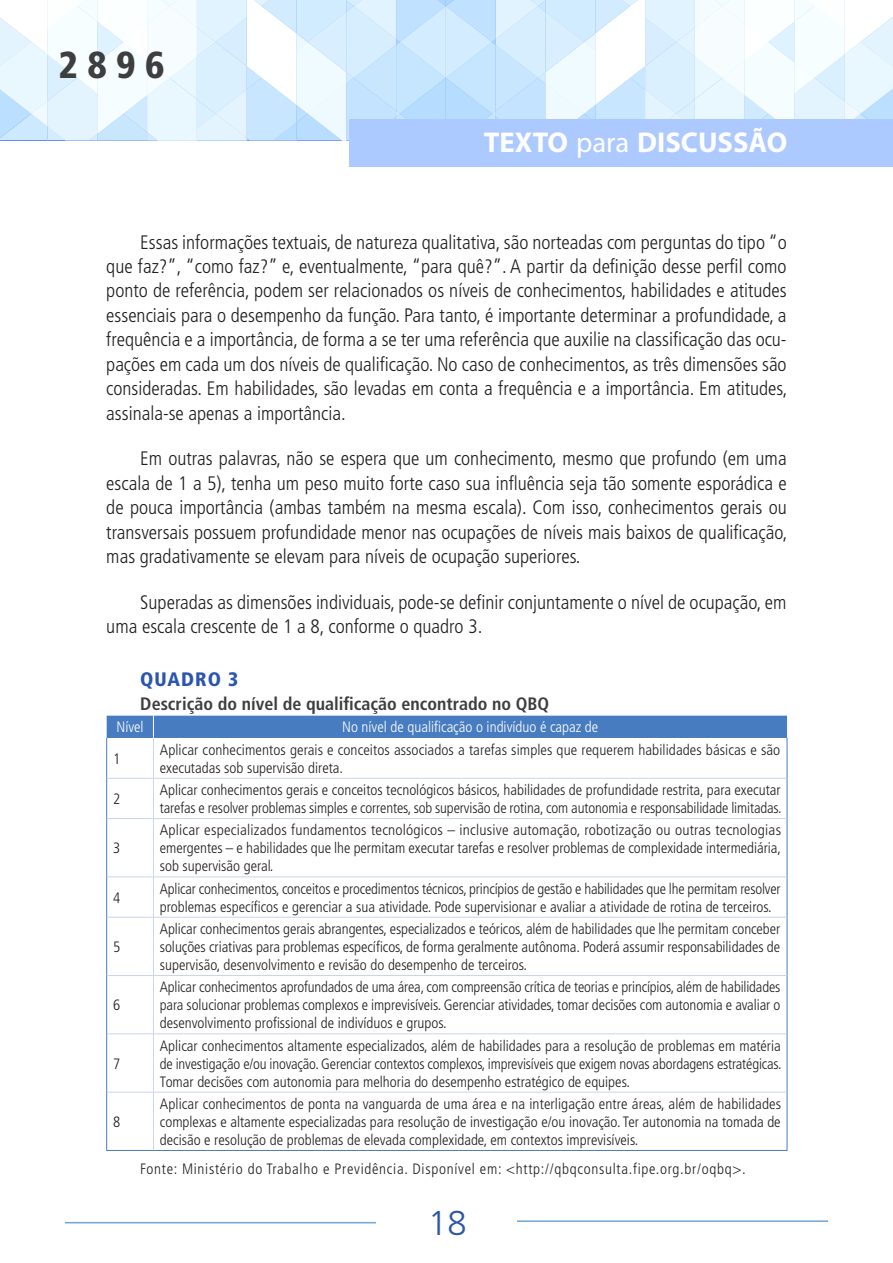
<style>
.page{position:relative;width:893px;height:1263px;background:#fff}
.page>*{position:absolute;margin:0;border:0;box-sizing:border-box;transform-origin:0 0}
.t1{font:900 condensed 37.5px "Frutiger LT Pro";color:#3e3e3f}
.t2{font:300 34.5px "Frutiger LT Pro";color:#2c55ae}
.t3{font:700 28.65px "Myriad Pro";color:#fff}
.texto_corrido{font:300 condensed 19.5px/24.5px "Frutiger LT Pro";color:#231f20;text-align:justify}
.titulo_1_número{font:900 condensed 19.5px "Frutiger LT Pro";letter-spacing:.05em;color:#2c55ae}
.titulo_2_título_do_g{font:700 condensed 18px "Frutiger LT Pro";color:#3e3e3f}
.miolo_tabela_1_esq{font:300 condensed 15px/18px "Frutiger LT Pro";color:#231f20;text-align:justify}
.fonte_elaboracao_soz{font:300 condensed 15px "Frutiger LT Pro";letter-spacing:.05em;color:#231f20}
.Cabeçalho_tabela_1_c{font:300 condensed 15px "Frutiger LT Pro";color:#fff}
.s1{font-weight:400}
</style>
<div class="page">
<svg style="left:0;top:0;width:893px;height:140px"></svg>
<div style="left:349px;top:119px;width:544px;height:48px;background:#accaff"></div>
<hr style="left:517px;top:1220px;width:311px;height:2px;background:#6fa5d9">
<hr style="left:65px;top:1222px;width:311px;height:1px;background:#6fa5d9">
<div style="left:107px;top:716px;width:680px;height:22px;background:#477cc0"></div>
<hr style="left:106px;top:738px;width:1px;height:40px;background:#477cc0">
<hr style="left:787px;top:738px;width:1px;height:40px;background:#477cc0">
<hr style="left:106px;top:778px;width:1px;height:40px;background:#477cc0">
<hr style="left:787px;top:778px;width:1px;height:40px;background:#477cc0">
<hr style="left:106px;top:818px;width:1px;height:59px;background:#477cc0">
<hr style="left:787px;top:818px;width:1px;height:59px;background:#477cc0">
<hr style="left:106px;top:877px;width:1px;height:40px;background:#477cc0">
<hr style="left:787px;top:877px;width:1px;height:40px;background:#477cc0">
<hr style="left:106px;top:917px;width:1px;height:58px;background:#477cc0">
<hr style="left:787px;top:917px;width:1px;height:58px;background:#477cc0">
<hr style="left:106px;top:975px;width:1px;height:59px;background:#477cc0">
<hr style="left:787px;top:975px;width:1px;height:59px;background:#477cc0">
<hr style="left:106px;top:1034px;width:1px;height:58px;background:#477cc0">
<hr style="left:787px;top:1034px;width:1px;height:58px;background:#477cc0">
<hr style="left:106px;top:1092px;width:1px;height:58px;background:#477cc0">
<hr style="left:787px;top:1092px;width:1px;height:58px;background:#477cc0">
<hr style="left:106px;top:1150px;width:47px;height:1px;background:#477cc0">
<hr style="left:153px;top:738px;width:1px;height:40px;background:#cbd4eb">
<hr style="left:107px;top:778px;width:46px;height:1px;background:#cbd4eb">
<hr style="left:153px;top:778px;width:1px;height:40px;background:#cbd4eb">
<hr style="left:107px;top:818px;width:46px;height:1px;background:#cbd4eb">
<hr style="left:153px;top:819px;width:1px;height:58px;background:#cbd4eb">
<hr style="left:107px;top:877px;width:46px;height:1px;background:#cbd4eb">
<hr style="left:153px;top:877px;width:1px;height:40px;background:#cbd4eb">
<hr style="left:107px;top:917px;width:46px;height:1px;background:#cbd4eb">
<hr style="left:153px;top:917px;width:1px;height:58px;background:#cbd4eb">
<hr style="left:107px;top:975px;width:46px;height:1px;background:#cbd4eb">
<hr style="left:153px;top:976px;width:1px;height:58px;background:#cbd4eb">
<hr style="left:107px;top:1033px;width:46px;height:1px;background:#cbd4eb">
<hr style="left:153px;top:1034px;width:1px;height:58px;background:#cbd4eb">
<hr style="left:107px;top:1092px;width:46px;height:1px;background:#cbd4eb">
<hr style="left:153px;top:1092px;width:1px;height:58px;background:#cbd4eb">
<hr style="left:153px;top:778px;width:634px;height:1px;background:#cbd4eb">
<hr style="left:153px;top:818px;width:634px;height:1px;background:#cbd4eb">
<hr style="left:153px;top:877px;width:634px;height:1px;background:#cbd4eb">
<hr style="left:153px;top:917px;width:634px;height:1px;background:#cbd4eb">
<hr style="left:153px;top:975px;width:634px;height:1px;background:#cbd4eb">
<hr style="left:153px;top:1033px;width:634px;height:1px;background:#cbd4eb">
<hr style="left:153px;top:1092px;width:634px;height:1px;background:#cbd4eb">
<hr style="left:153px;top:1150px;width:634px;height:1px;background:#477cc0">
<h1 class="t1" style="left:58px;top:42px;width:108px">2896</h1>
<h3 class="t3" style="left:484px;top:124px;width:305px">TEXTO <span class="s1">para</span> DISCUSSÃO</h3>
<p class="texto_corrido" style="left:106px;top:230px;width:683px;text-indent:34px">Essas informações textuais, de natureza qualitativa, são norteadas com perguntas do tipo “o que faz?”, “como faz?” e, eventualmente, “para quê?”. A partir da definição desse perfil como ponto de referência, podem ser relacionados os níveis de conhecimentos, habilidades e atitudes essenciais para o desempenho da função. Para tanto, é importante determinar a profundidade, a frequência e a importância, de forma a se ter uma referência que auxilie na classificação das ocu&shy;pações em cada um dos níveis de qualificação. No caso de conhecimentos, as três dimensões são consideradas. Em habilidades, são levadas em conta a frequência e a importância. Em atitudes, assinala-se apenas a importância.</p>
<p class="texto_corrido" style="left:106px;top:447px;width:683px;text-indent:34px">Em outras palavras, não se espera que um conhecimento, mesmo que profundo (em uma escala de 1 a 5), tenha um peso muito forte caso sua influência seja tão somente esporádica e de pouca importância (ambas também na mesma escala). Com isso, conhecimentos gerais ou transversais possuem profundidade menor nas ocupações de níveis mais baixos de qualificação, mas gradativamente se elevam para níveis de ocupação superiores.</p>
<p class="texto_corrido" style="left:106px;top:590px;width:682px;text-indent:34px">Superadas as dimensões individuais, pode-se definir conjuntamente o nível de ocupação, em uma escala crescente de 1 a 8, conforme o quadro 3.</p>
<p class="titulo_1_número" style="left:140px;top:667px;width:99px">QUADRO 3</p>
<p class="titulo_2_título_do_g" style="left:140px;top:693px;width:410px">Descrição do nível de qualificação encontrado no QBQ</p>
<p class="Cabeçalho_tabela_1_c" style="left:116px;top:719px;width:29px">Nível</p>
<p class="Cabeçalho_tabela_1_c" style="left:342px;top:719px;width:258px">No nível de qualificação o indivíduo é capaz de</p>
<p class="miolo_tabela_1_esq" style="left:113px;top:750px;width:9px">1</p>
<p class="miolo_tabela_1_esq" style="left:160px;top:741px;width:622px">Aplicar conhecimentos gerais e conceitos associados a tarefas simples que requerem habilidades básicas e são executadas sob supervisão direta.</p>
<p class="miolo_tabela_1_esq" style="left:113px;top:790px;width:9px">2</p>
<p class="miolo_tabela_1_esq" style="left:160px;top:781px;width:623px">Aplicar conhecimentos gerais e conceitos tecnológicos básicos, habilidades de profundidade restrita, para executar tarefas e resolver problemas simples e correntes, sob supervisão de rotina, com autonomia e responsabilidade limitadas.</p>
<p class="miolo_tabela_1_esq" style="left:113px;top:839px;width:9px">3</p>
<p class="miolo_tabela_1_esq" style="left:160px;top:821px;width:623px">Aplicar especializados fundamentos tecnológicos – inclusive automação, robotização ou outras tecnologias emergentes – e habilidades que lhe permitam executar tarefas e resolver problemas de complexidade intermediária, sob supervisão geral.</p>
<p class="miolo_tabela_1_esq" style="left:113px;top:889px;width:9px">4</p>
<p class="miolo_tabela_1_esq" style="left:160px;top:880px;width:622px">Aplicar conhecimentos, conceitos e procedimentos técnicos, princípios de gestão e habilidades que lhe permitam resolver problemas específicos e gerenciar a sua atividade. Pode supervisionar e avaliar a atividade de rotina de terceiros.</p>
<p class="miolo_tabela_1_esq" style="left:113px;top:938px;width:9px">5</p>
<p class="miolo_tabela_1_esq" style="left:160px;top:920px;width:622px">Aplicar conhecimentos gerais abrangentes, especializados e teóricos, além de habilidades que lhe permitam conceber soluções criativas para problemas específicos, de forma geralmente autônoma. Poderá assumir responsabilidades de supervisão, desenvolvimento e revisão do desempenho de terceiros.</p>
<p class="miolo_tabela_1_esq" style="left:113px;top:996px;width:9px">6</p>
<p class="miolo_tabela_1_esq" style="left:113px;top:1054px;width:9px">7</p>
<p class="miolo_tabela_1_esq" style="left:113px;top:1113px;width:9px">8</p>
<p class="miolo_tabela_1_esq" style="left:160px;top:978px;width:622px">Aplicar conhecimentos aprofundados de uma área, com compreensão crítica de teorias e princípios, além de habilidades para solucionar problemas complexos e imprevisíveis. Gerenciar atividades, tomar decisões com autonomia e avaliar o desenvolvimento profissional de indivíduos e grupos.</p>
<p class="miolo_tabela_1_esq" style="left:160px;top:1036px;width:623px">Aplicar conhecimentos altamente especializados, além de habilidades para a resolução de problemas em matéria de investigação e/ou inovação. Gerenciar contextos complexos, imprevisíveis que exigem novas abordagens estratégicas.<br>Tomar decisões com autonomia para melhoria do desempenho estratégico de equipes.</p>
<p class="miolo_tabela_1_esq" style="left:160px;top:1095px;width:623px">Aplicar conhecimentos de ponta na vanguarda de uma área e na interligação entre áreas, além de habilidades complexas e altamente especializadas para resolução de investigação e/ou inovação. Ter autonomia na tomada de decisão e resolução de problemas de elevada complexidade, em contextos imprevisíveis.</p>
<p class="fonte_elaboracao_soz" style="left:140px;top:1160px;width:607px">Fonte: Ministério do Trabalho e Previdência. Disponível em: &lt;http://qbqconsulta.fipe.org.br/oqbq&gt;.</p>
<h2 class="t2" style="left:428px;top:1203px;width:40px">18</h2>
</div>
